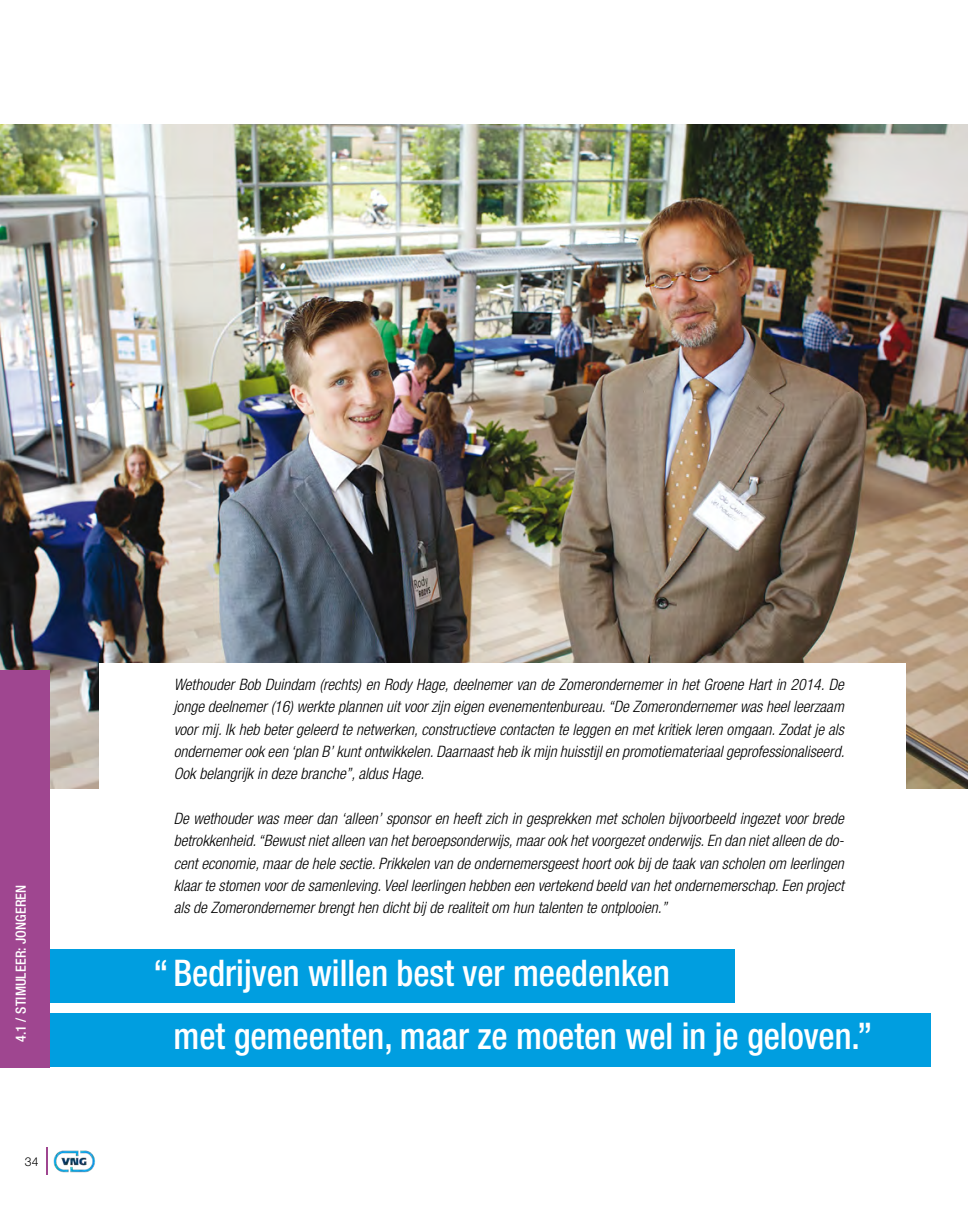
<style>
.page{position:relative;width:968px;height:1216px;background:#fff}
.page>*{position:absolute;margin:0;border:0;box-sizing:border-box;transform-origin:0 0}
.t1{font:500 condensed 36.75px "Helvetica Neue";color:#fff;scale:.95 1}
.t2{font:italic 300 condensed 15.75px/22.4px "Helvetica Neue";color:#000;text-align:justify}
.t3{font:500 condensed 14px "Helvetica Neue";color:#fff}
.t4{font:300 12.25px "Helvetica Neue";color:#000}
</style>
<div class="page">
<svg style="left:46px;top:1147px;width:1px;height:27px"></svg>
<img style="left:54px;top:1150px;width:41px;height:22px">
<img style="left:0;top:124px;width:967px;height:664px">
<div style="left:99px;top:663px;width:806px;height:206px;background:#fff"></div>
<hr style="left:967px;top:754px;width:1px;height:360px;background:#cba5ca">
<div style="left:0;top:949px;width:734px;height:53px;background:#009ee0"></div>
<div style="left:0;top:1013px;width:930px;height:54px;background:#009ee0"></div>
<div style="left:0;top:670px;width:50px;height:397px;background:#9f4690"></div>
<p class="t3" style="left:13px;top:1042px;width:157px;rotate:-90deg">4.1 / Stimuleer: Jongeren</p>
<p class="t4" style="left:25px;top:1154px;width:15px">34</p>
<p class="t2" style="left:174px;top:673px;width:672px">Wethouder Bob Duindam (rechts) en Rody Hage, deelnemer van de Zomerondernemer in het Groene Hart in 2014. De jonge deelnemer (16) werkte plannen uit voor zijn eigen evenementenbureau. “De Zomerondernemer was heel leerzaam voor mij. Ik heb beter geleerd te netwerken, constructieve contacten te leggen en met kritiek leren omgaan. Zodat je als ondernemer ook een ‘plan B’ kunt ontwikkelen. Daarnaast heb ik mijn huisstijl en promotiemateriaal geprofessionaliseerd.<br>Ook belangrijk in deze branche”, aldus Hage.</p>
<p class="t2" style="left:174px;top:807px;width:671px">De wethouder was meer dan ‘alleen’ sponsor en heeft zich in gesprekken met scholen bijvoorbeeld ingezet voor brede betrokkenheid. “Bewust niet alleen van het beroepsonderwijs, maar ook het voorgezet onderwijs. En dan niet alleen de do&shy;cent economie, maar de hele sectie. Prikkelen van de ondernemersgeest hoort ook bij de taak van scholen om leerlingen klaar te stomen voor de samenleving. Veel leerlingen hebben een vertekend beeld van het ondernemerschap. Een project als de Zomerondernemer brengt hen dicht bij de realiteit om hun talenten te ontplooien.”</p>
<h1 class="t1" style="left:153px;top:951px;width:545px">“ Bedrijven willen best ver meedenken</h1>
<h1 class="t1" style="left:173px;top:1014px;width:736px">met gemeenten, maar ze moeten wel in je geloven.”</h1>
</div>
